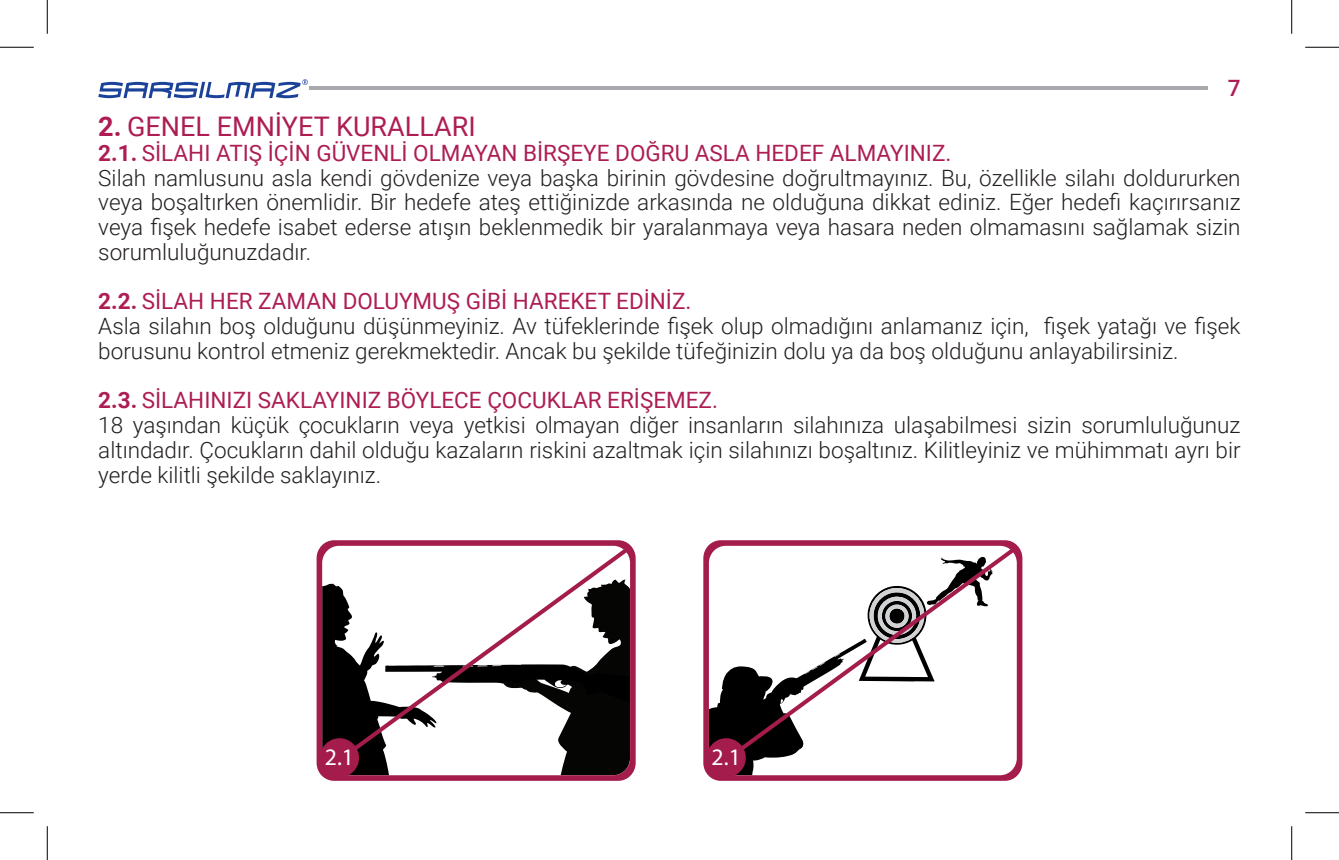
<style>
.page{position:relative;width:1339px;height:860px;background:#fff}
.page>*{position:absolute;margin:0;border:0;box-sizing:border-box;transform-origin:0 0}
.t1{font:27px "Roboto";color:#ad1d54}
.t2{font:23.62px "Myriad Pro";color:#fff}
.t3{font:300 22.5px/24.8px "Roboto";color:#231f20}
.t4{font:500 22.5px "Roboto";color:#ad1d54}
.s1{font-weight:700}
.s2{font-weight:700;color:#ad1d54}
.s3{font-weight:400;color:#ad1d54}
</style>
<div class="page">
<svg style="left:98px;top:79px;width:210px;height:19px"></svg>
<hr style="left:309px;top:86px;width:898px;height:4px;background:#a8a9ad">
<svg style="left:316px;top:540px;width:319px;height:241px;background:#9d4262"></svg>
<svg style="left:325px;top:547px;width:302px;height:225px"></svg>
<svg style="left:703px;top:540px;width:319px;height:241px;fill:#a41c4c"></svg>
<svg style="left:711px;top:547px;width:303px;height:225px"></svg>
<hr style="left:0;top:47px;width:34px;height:1px;background:#000">
<hr style="left:1304px;top:47px;width:34px;height:1px;background:#000">
<hr style="left:0;top:812px;width:34px;height:1px;background:#000">
<hr style="left:1304px;top:812px;width:34px;height:1px;background:#000">
<hr style="left:47px;top:0;width:1px;height:34px;background:#000">
<hr style="left:47px;top:826px;width:1px;height:34px;background:#000">
<hr style="left:1291px;top:0;width:1px;height:34px;background:#000">
<hr style="left:1291px;top:826px;width:1px;height:34px;background:#000">
<p class="t4" style="left:1227px;top:72px;width:14px">7</p>
<p class="t1" style="left:98px;top:108px;width:379px"><span class="s1">2.</span> GENEL EMNİYET KURALLARI</p>
<p class="t3" style="left:98px;top:140px;width:1143px"><span class="s2">2.1.</span> <span class="s3">SİLAHI ATIŞ İÇİN GÜVENLİ OLMAYAN BİRŞEYE DOĞRU ASLA HEDEF ALMAYINIZ.<br></span>Silah namlusunu asla kendi gövdenize veya başka birinin gövdesine doğrultmayınız. Bu, özellikle silahı doldururken veya boşaltırken önemlidir. Bir hedefe ateş ettiğinizde arkasında ne olduğuna dikkat ediniz. Eğer hedefi kaçırırsanız veya fişek hedefe isabet ederse atışın beklenmedik bir yaralanmaya veya hasara neden olmamasını sağlamak sizin sorumluluğunuzdadır.</p>
<p class="t3" style="left:98px;top:288px;width:1143px"><span class="s2">2.2.</span> <span class="s3">SİLAH HER ZAMAN DOLUYMUŞ GİBİ HAREKET EDİNİZ.<br></span>Asla silahın boş olduğunu düşünmeyiniz. Av tüfeklerinde fişek olup olmadığını anlamanız için, fişek yatağı ve fişek borusunu kontrol etmeniz gerekmektedir. Ancak bu şekilde tüfeğinizin dolu ya da boş olduğunu anlayabilirsiniz.</p>
<p class="t3" style="left:98px;top:387px;width:1143px"><span class="s2">2.3.</span> <span class="s3">SİLAHINIZI SAKLAYINIZ BÖYLECE ÇOCUKLAR ERİŞEMEZ.<br></span>18 yaşından küçük çocukların veya yetkisi olmayan diğer insanların silahınıza ulaşabilmesi sizin sorumluluğunuz altındadır. Çocukların dahil olduğu kazaların riskini azaltmak için silahınızı boşaltınız. Kilitleyiniz ve mühimmatı ayrı bir yerde kilitli şekilde saklayınız.</p>
<p class="t2" style="left:325px;top:742px;width:31px">2.1</p>
<p class="t2" style="left:711px;top:742px;width:31px">2.1</p>
</div>
